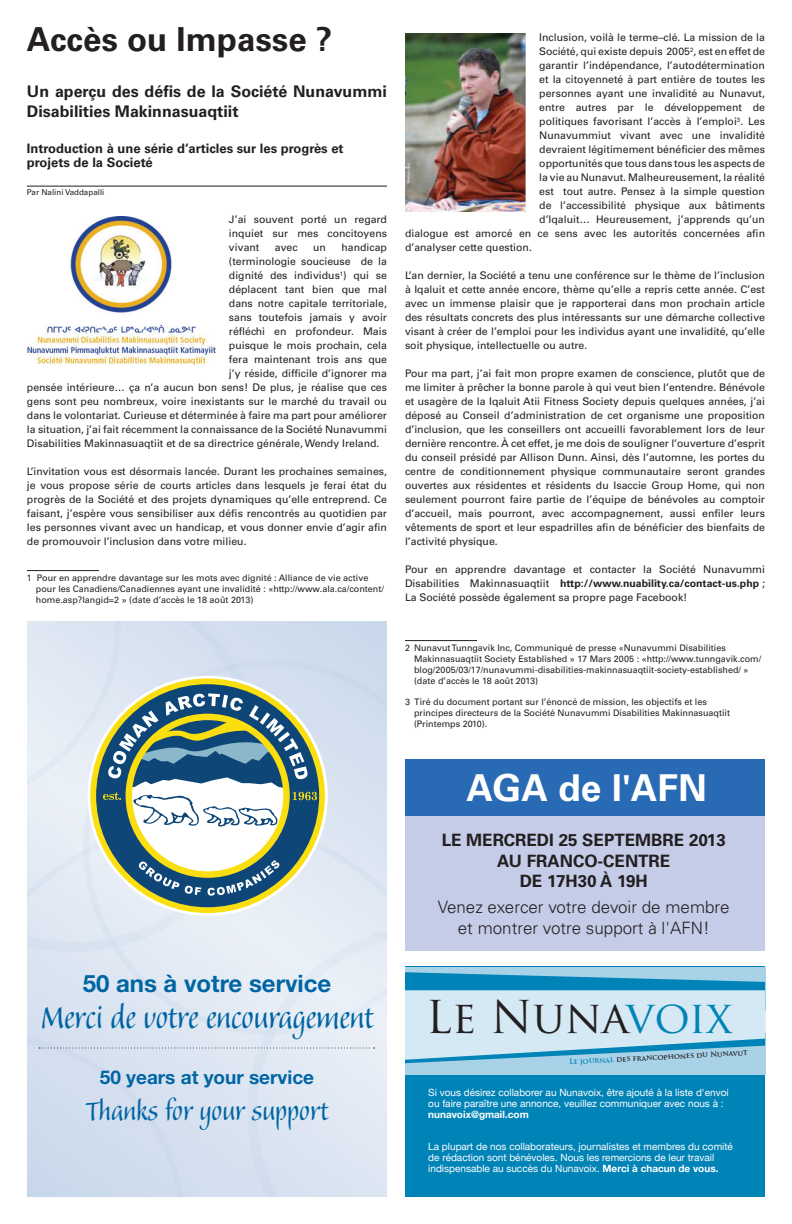
<style>
.page{position:relative;width:792px;height:1224px;background:#fff}
.page>*{position:absolute;margin:0;border:0;box-sizing:border-box;transform-origin:0 0}
.t1{font:44.1px "Trajan Pro";color:#231f20}
.t2{font:40px "Balzano Std";color:#0065a4}
.t3{font:700 37px "Univers LT Std";color:#fff}
.t4{font:35px "Balzano Std";color:#0065a4}
.t5{font:700 33px "Univers LT Std";color:#231f20}
.t6{font:700 24px "Helvetica Neue LT Std";color:#0065a4}
.t7{font:700 19px "Helvetica Neue LT Std";color:#0065a4}
.t8{font:300 17px/20.4px "Univers LT Std";color:#231f20;text-align:center}
.t9{font:700 17px/20.4px "Univers LT Std";color:#231f20;text-align:center}
.t10{font:700 16px/20px "Univers LT Std";color:#231f20}
.t11{font:700 13px/14px "Univers LT Std";color:#231f20}
.t12{font:10.5px/14px "Univers LT Std";color:#231f20;text-align:justify}
.t13{font:10px/11px "Helvetica Neue";color:#fff}
.t14{font:700 10px "Helvetica Neue";color:#fff}
.t15{font:9px/10.8px "Univers LT Std";color:#231f20}
.t16{font:8px "Univers LT Std";color:#231f20}
.t17{font:700 7.3px "Trajan Pro";color:#231f20}
.s1{font-weight:700}
.s2{color:#0083b7}
</style>
<div class="page">
<div style="left:405px;top:967px;width:360px;height:230px;background:#0083b7"></div>
<div style="left:405px;top:1033px;width:360px;height:41px;background:#a7d2e8"></div>
<div style="left:405px;top:967px;width:360px;height:43px;background:#a7d2e8"></div>
<svg style="left:405px;top:972px;width:360px;height:91px;background:#a2d0e5"></svg>
<div style="left:317px;top:660px;width:70px;height:158px;background:#d3dfef"></div>
<svg style="left:27px;top:818px;width:360px;height:105px;background:#e0e8f3"></svg>
<svg style="left:27px;top:923px;width:360px;height:274px;background:#dbe4f1"></svg>
<svg style="left:90px;top:678px;width:235px;height:235px;background:#cad2b9"></svg>
<svg style="left:27px;top:621px;width:290px;height:275px"></svg>
<hr style="left:27px;top:186px;width:360px;height:1px;background:#231f20">
<hr style="left:27px;top:570px;width:72px;height:1px;background:#231f20">
<hr style="left:405px;top:640px;width:72px;height:1px;background:#231f20">
<img style="left:27px;top:216px;width:188px;height:148px">
<img style="left:405px;top:33px;width:121px;height:179px">
<div style="left:405px;top:759px;width:360px;height:57px;background:#286bb4"></div>
<div style="left:405px;top:816px;width:360px;height:135px;background:#c4cce7"></div>
<h3 class="t5" style="left:27px;top:20px;width:307px">Accès ou Impasse ?</h3>
<h3 class="t10" style="left:27px;top:81px;width:362px">Un aperçu des défis de la Société Nunavummi<br>Disabilities Makinnasuaqtiit</h3>
<p class="t11" style="left:27px;top:142px;width:318px">Introduction à une série d’articles sur les progrès et projets de la Societé</p>
<p class="t16" style="left:27px;top:187px;width:79px">Par Nalini Vaddapalli</p>
<p class="t12" style="left:229px;top:212px;width:160px">J’ai souvent porté un regard inquiet sur mes concitoyens vivant</p>
<p class="t12" style="left:275px;top:240px;width:24px">avec</p>
<p class="t12" style="left:313px;top:240px;width:14px">un</p>
<p class="t12" style="left:341px;top:240px;width:47px">handicap</p>
<p class="t12" style="left:229px;top:254px;width:160px">(terminologie soucieuse de la</p>
<p class="t12" style="left:229px;top:268px;width:160px">dignité des individus<sup>1</sup>) qui se</p>
<p class="t12" style="left:229px;top:282px;width:160px">déplacent tant bien que mal</p>
<p class="t12" style="left:229px;top:296px;width:160px">dans notre capitale territoriale,</p>
<p class="t12" style="left:229px;top:310px;width:160px">sans toutefois jamais y avoir</p>
<p class="t12" style="left:229px;top:324px;width:160px">réfléchi en profondeur. Mais</p>
<p class="t12" style="left:229px;top:338px;width:160px">puisque le mois prochain, cela</p>
<p class="t12" style="left:229px;top:352px;width:160px">fera maintenant trois ans que</p>
<p class="t12" style="left:229px;top:366px;width:160px">j’y réside, difficile d’ignorer ma</p>
<p class="t12" style="left:27px;top:380px;width:362px">pensée intérieure… ça n’a aucun bon sens! De plus, je réalise que ces</p>
<p class="t12" style="left:27px;top:394px;width:362px">gens sont peu nombreux, voire inexistants sur le marché du travail ou</p>
<p class="t12" style="left:27px;top:408px;width:362px">dans le volontariat. Curieuse et déterminée à faire ma part pour améliorer</p>
<p class="t12" style="left:27px;top:422px;width:362px">la situation, j’ai fait récemment la connaissance de la Société Nunavummi</p>
<p class="t12" style="left:27px;top:436px;width:354px">Disabilities Makinnasuaqtiit et de sa directrice générale, Wendy Ireland.</p>
<p class="t12" style="left:27px;top:464px;width:362px">L’invitation vous est désormais lancée. Durant les prochaines semaines, je vous propose série de courts articles dans lesquels je ferai état du progrès de la Société et des projets dynamiques qu’elle entreprend. Ce faisant, j’espère vous sensibiliser aux défis rencontrés au quotidien par les personnes vivant avec un handicap, et vous donner envie d’agir afin de promouvoir l’inclusion dans votre milieu.</p>
<p class="t15" style="left:36px;top:573px;width:350px;text-indent:-9px">1 Pour en apprendre davantage sur les mots avec dignité : Alliance de vie active pour les Canadiens/Canadiennes ayant une invalidité : «http://www.ala.ca/content/ home.asp?langid=2 » (date d’accès le 18 août 2013)</p>
<h3 class="t6" style="left:83px;top:968px;width:250px">50 ans à votre service</h3>
<h2 class="t2" style="left:40px;top:998px;width:335px">Merci de votre encouragement</h2>
<h3 class="t7" style="left:100px;top:1066px;width:216px">50 years at your service</h3>
<h3 class="t4" style="left:86px;top:1094px;width:244px">Thanks for your support</h3>
<p class="t12" style="left:539px;top:30px;width:227px">Inclusion, voilà le terme–clé. La mission de la</p>
<p class="t12" style="left:539px;top:44px;width:227px">Société, qui existe depuis 2005<sup>2</sup>, est en effet de</p>
<p class="t12" style="left:539px;top:58px;width:227px">garantir l’indépendance, l’autodétermination</p>
<p class="t12" style="left:539px;top:72px;width:227px">et la citoyenneté à part entière de toutes les</p>
<p class="t12" style="left:539px;top:86px;width:227px">personnes ayant une invalidité au Nunavut,</p>
<p class="t12" style="left:539px;top:100px;width:227px">entre autres par le développement de</p>
<p class="t12" style="left:539px;top:114px;width:227px">politiques favorisant l’accès à l’emploi<sup>3</sup>. Les</p>
<p class="t12" style="left:539px;top:128px;width:227px">Nunavummiut vivant avec une invalidité</p>
<p class="t12" style="left:539px;top:142px;width:227px">devraient légitimement bénéficier des mêmes</p>
<p class="t12" style="left:539px;top:156px;width:227px">opportunités que tous dans tous les aspects de</p>
<p class="t12" style="left:539px;top:170px;width:227px">la vie au Nunavut. Malheureusement, la réalité</p>
<p class="t12" style="left:539px;top:184px;width:227px">est tout autre. Pensez à la simple question</p>
<p class="t12" style="left:539px;top:198px;width:227px">de l’accessibilité physique aux bâtiments</p>
<p class="t12" style="left:539px;top:212px;width:227px">d’Iqaluit… Heureusement, j’apprends qu’un</p>
<p class="t12" style="left:405px;top:226px;width:362px">dialogue est amorcé en ce sens avec les autorités concernées afin</p>
<p class="t12" style="left:405px;top:240px;width:128px">d’analyser cette question.</p>
<p class="t12" style="left:405px;top:268px;width:362px">L’an dernier, la Société a tenu une conférence sur le thème de l’inclusion à Iqaluit et cette année encore, thème qu’elle a repris cette année. C’est avec un immense plaisir que je rapporterai dans mon prochain article des résultats concrets des plus intéressants sur une démarche collective visant à créer de l’emploi pour les individus ayant une invalidité, qu’elle soit physique, intellectuelle ou autre.</p>
<p class="t12" style="left:405px;top:366px;width:362px">Pour ma part, j’ai fait mon propre examen de conscience, plutôt que de me limiter à prêcher la bonne parole à qui veut bien l’entendre. Bénévole et usagère de la Iqaluit Atii Fitness Society depuis quelques années, j’ai déposé au Conseil d’administration de cet organisme une proposition d’inclusion, que les conseillers ont accueilli favorablement lors de leur dernière rencontre. À cet effet, je me dois de souligner l’ouverture d’esprit du conseil présidé par Allison Dunn. Ainsi, dès l’automne, les portes du centre de conditionnement physique communautaire seront grandes ouvertes aux résidentes et résidents du Isaccie Group Home, qui non seulement pourront faire partie de l’équipe de bénévoles au comptoir d’accueil, mais pourront, avec accompagnement, aussi enfiler leurs vêtements de sport et leur espadrilles afin de bénéficier des bienfaits de l’activité physique.</p>
<p class="t12" style="left:405px;top:562px;width:362px">Pour en apprendre davantage et contacter la Société Nunavummi Disabilities Makinnasuaqtiit <span class="s1">http://www.nuability.ca/contact-us.php</span> ; La Société possède également sa propre page Facebook!</p>
<p class="t15" style="left:414px;top:643px;width:349px;text-indent:-9px">2 Nunavut Tunngavik Inc, Communiqué de presse «Nunavummi Disabilities Makinnasuaqtiit Society Established » 17 Mars 2005 : «http://www.tunngavik.com/ blog/2005/03/17/nunavummi-disabilities-makinnasuaqtiit-society-established/ » (date d’accès le 18 août 2013)</p>
<p class="t15" style="left:414px;top:697px;width:318px;text-indent:-9px">3 Tiré du document portant sur l’énoncé de mission, les objectifs et les principes directeurs de la Société Nunavummi Disabilities Makinnasuaqtiit (Printemps 2010).</p>
<h3 class="t3" style="left:467px;top:766px;width:242px">AGA de l'AFN</h3>
<h3 class="t9" style="left:442px;top:830px;width:286px">LE MERCREDI 25 SEPTEMBRE 2013<br>AU FRANCO-CENTRE<br>DE 17H30 À 19H</h3>
<h3 class="t8" style="left:438px;top:897px;width:293px">Venez exercer votre devoir de membre et montrer votre support à l'AFN!</h3>
<h1 class="t1" style="left:426px;top:989px;width:308px">Le Nuna<span class="s2">voix</span></h1>
<p class="t17" style="left:569px;top:1057px;width:180px;rotate:-3deg"><span class="s2">Le journal</span> des francophones du Nunavut</p>
<p class="t13" style="left:428px;top:1087px;width:302px">Si vous désirez collaborer au Nunavoix, être ajouté à la liste d'envoi ou faire paraître une annonce, veuillez communiquer avec nous à :</p>
<p class="t14" style="left:428px;top:1106px;width:102px">nunavoix@gmail.com</p>
<p class="t13" style="left:428px;top:1140px;width:306px">La plupart de nos collaborateurs, journalistes et membres du comité de rédaction sont bénévoles. Nous les remercions de leur travail indispensable au succès du Nunavoix. <span class="s1">Merci à chacun de vous.</span></p>
</div>
